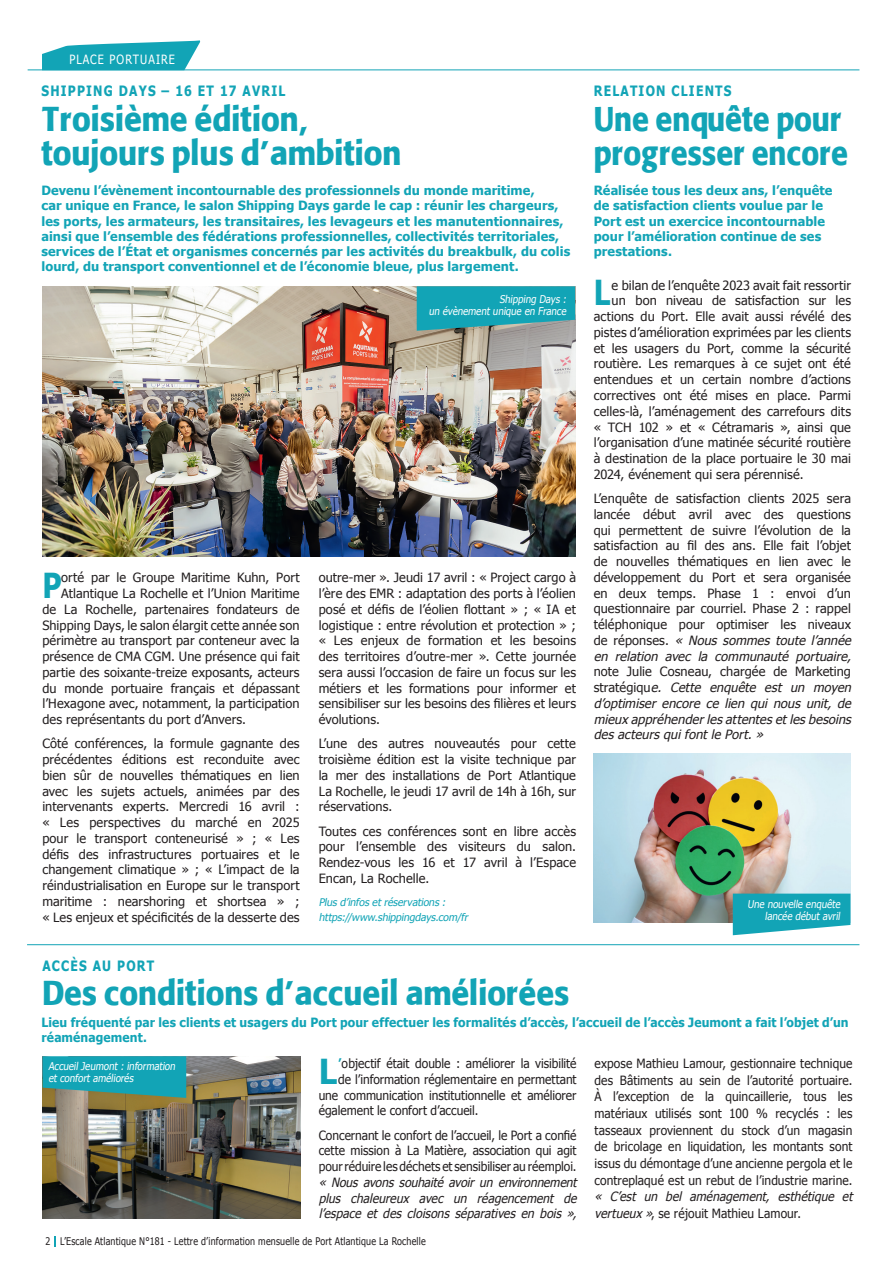
<style>
.page{position:relative;width:893px;height:1263px;background:#fff}
.page>*{position:absolute;margin:0;border:0;box-sizing:border-box;transform-origin:0 0}
.t1{font:600 36px/34.5px "Cartoon";letter-spacing:.02em;color:#12a4b6}
.t2{font:600 36px/34.5px "Cartoon";letter-spacing:.02em;color:#12a4b6;scale:.95 1}
.t3{font:700 34.35px "Tahoma";color:#12a4b6;scale:.85 1}
.t4{font:700 34.35px "Tahoma";color:#12a4b6;scale:.94 1}
.t5{font:700 14.25px "Tahoma";letter-spacing:.1em;color:#12a4b6;scale:.85 1}
.t6{font:12.75px/15.8px "Tahoma";letter-spacing:.005em;color:#231f20;text-align:justify}
.t7{font:12.75px/16.6px "Tahoma";letter-spacing:.005em;color:#231f20;scale:.94 1}
.t8{font:700 12.75px/15.3px "Tahoma";letter-spacing:.01em;color:#12a4b6}
.t9{font:700 12.75px/15.3px "Tahoma";letter-spacing:.01em;color:#12a4b6;scale:.95 1}
.t10{font:12.75px "Tahoma";letter-spacing:.1em;color:#fff;scale:.85 1}
.t11{font:10.65px/12px "Tahoma";color:#fff;text-align:right;scale:.9 1}
.t12{font:10.5px "Tahoma";letter-spacing:.02em;color:#231f20;scale:.85 1}
.t13{font:italic 10.5px/15.8px "Tahoma";color:#12a4b6}
.s1{font-style:italic}
.s2{font-weight:700;color:#12a4b6}
</style>
<div class="page">
<hr style="left:28px;top:70px;width:831px;height:1px;background:#12a4b6">
<svg style="left:42px;top:40px;width:158px;height:30px"></svg>
<img style="left:42px;top:286px;width:533px;height:270px">
<svg style="left:417px;top:286px;width:158px;height:45px;background:#25a2b1"></svg>
<img style="left:594px;top:754px;width:256px;height:169px">
<svg style="left:733px;top:894px;width:117px;height:41px;background:#2eaebe"></svg>
<img style="left:43px;top:1056px;width:258px;height:162px">
<svg style="left:43px;top:1056px;width:143px;height:42px;background:#239fa9"></svg>
<hr style="left:27px;top:944px;width:832px;height:1px;background:#12a4b6">
<p class="t10" style="left:69px;top:51px;width:126px">PLACE PORTUAIRE</p>
<p class="t5" style="left:41px;top:81px;width:289px">SHIPPING DAYS – 16 ET 17 AVRIL</p>
<p class="t1" style="left:41px;top:101px;width:361px">Troisième édition, toujours plus d’ambition</p>
<p class="t8" style="left:41px;top:182px;width:530px">Devenu l’évènement incontournable des professionnels du monde maritime,<br>car unique en France, le salon Shipping Days garde le cap : réunir les chargeurs, les ports, les armateurs, les transitaires, les levageurs et les manutentionnaires, ainsi que l’ensemble des fédérations professionnelles, collectivités territoriales, services de l’État et organismes concernés par les activités du breakbulk, du colis lourd, du transport conventionnel et de l’économie bleue, plus largement.</p>
<p class="t11" style="left:429px;top:293px;width:156px">Shipping Days :<br>un évènement unique en France</p>
<p class="t3" style="left:42px;top:561px;width:24px">P</p>
<p class="t6" style="left:61px;top:569px;width:240px">orté par le Groupe Maritime Kuhn, Port</p>
<p class="t6" style="left:61px;top:585px;width:240px">Atlantique La Rochelle et l’Union Maritime</p>
<p class="t6" style="left:42px;top:601px;width:259px">de La Rochelle, partenaires fondateurs de</p>
<p class="t6" style="left:42px;top:616px;width:259px">Shipping Days, le salon élargit cette année son</p>
<p class="t6" style="left:42px;top:632px;width:259px">périmètre au transport par conteneur avec la</p>
<p class="t6" style="left:42px;top:648px;width:259px">présence de CMA CGM. Une présence qui fait</p>
<p class="t6" style="left:42px;top:664px;width:259px">partie des soixante-treize exposants, acteurs</p>
<p class="t6" style="left:42px;top:679px;width:259px">du monde portuaire français et dépassant</p>
<p class="t6" style="left:42px;top:695px;width:259px">l’Hexagone avec, notamment, la participation</p>
<p class="t6" style="left:42px;top:711px;width:205px">des représentants du port d’Anvers.</p>
<p class="t6" style="left:42px;top:735px;width:259px">Côté conférences, la formule gagnante des précédentes éditions est reconduite avec bien sûr de nouvelles thématiques en lien avec les sujets actuels, animées par des intervenants experts. Mercredi 16 avril : « Les perspectives du marché en 2025 pour le transport conteneurisé » ; « Les défis des infrastructures portuaires et le changement climatique » ; « L’impact de la réindustrialisation en Europe sur le transport maritime : nearshoring et shortsea » ; « Les enjeux et spécificités de la desserte des</p>
<p class="t6" style="left:319px;top:569px;width:259px">outre-mer ». Jeudi 17 avril : « Project cargo à l’ère des EMR : adaptation des ports à l’éolien posé et défis de l’éolien flottant » ; « IA et logistique : entre révolution et protection » ; « Les enjeux de formation et les besoins des territoires d’outre-mer ». Cette journée sera aussi l’occasion de faire un focus sur les métiers et les formations pour informer et sensibiliser sur les besoins des filières et leurs évolutions.</p>
<p class="t6" style="left:319px;top:735px;width:259px">L’une des autres nouveautés pour cette troisième édition est la visite technique par la mer des installations de Port Atlantique La Rochelle, le jeudi 17 avril de 14h à 16h, sur réservations.</p>
<p class="t6" style="left:319px;top:822px;width:259px">Toutes ces conférences sont en libre accès pour l’ensemble des visiteurs du salon.<br>Rendez-vous les 16 et 17 avril à l’Espace Encan, La Rochelle.</p>
<p class="t13" style="left:319px;top:893px;width:153px">Plusd’infosetréservations: https://www.shippingdays.com/fr</p>
<p class="t5" style="left:42px;top:955px;width:133px">ACCÈS AU PORT</p>
<p class="t1" style="left:42px;top:976px;width:528px">Des conditions d’accueil améliorées</p>
<p class="t5" style="left:594px;top:81px;width:164px">RELATION CLIENTS</p>
<p class="t2" style="left:594px;top:101px;width:268px">Une enquête pour progresser encore</p>
<p class="t8" style="left:594px;top:182px;width:240px">Réalisée tous les deux ans, l’enquête de satisfaction clients voulue par le<br>Port est un exercice incontournable pour l’amélioration continue de ses prestations.</p>
<p class="t3" style="left:594px;top:269px;width:21px">L</p>
<p class="t6" style="left:612px;top:277px;width:241px">e bilan de l’enquête 2023 avait fait ressortir</p>
<p class="t6" style="left:612px;top:292px;width:241px">un bon niveau de satisfaction sur les</p>
<p class="t6" style="left:594px;top:308px;width:259px">actions du Port. Elle avait aussi révélé des</p>
<p class="t6" style="left:594px;top:324px;width:259px">pistes d’amélioration exprimées par les clients</p>
<p class="t6" style="left:594px;top:340px;width:259px">et les usagers du Port, comme la sécurité</p>
<p class="t6" style="left:594px;top:355px;width:259px">routière. Les remarques à ce sujet ont été</p>
<p class="t6" style="left:594px;top:371px;width:259px">entendues et un certain nombre d’actions</p>
<p class="t6" style="left:594px;top:387px;width:259px">correctives ont été mises en place. Parmi</p>
<p class="t6" style="left:594px;top:403px;width:259px">celles-là, l’aménagement des carrefours dits</p>
<p class="t6" style="left:594px;top:418px;width:259px">« TCH 102 » et « Cétramaris », ainsi que</p>
<p class="t6" style="left:594px;top:434px;width:259px">l’organisation d’une matinée sécurité routière</p>
<p class="t6" style="left:594px;top:450px;width:259px">à destination de la place portuaire le 30 mai</p>
<p class="t6" style="left:594px;top:466px;width:211px">2024, événement qui sera pérennisé.</p>
<p class="t6" style="left:594px;top:490px;width:262px;text-align:left">L’enquête de satisfaction clients 2025 sera lancée début avril avec des questions qui permettent de suivre l’évolution de la satisfaction au fil des ans. Elle fait l’objet de nouvelles thématiques en lien avec le développement du Port et sera organisée en deux temps. Phase 1 : envoi d’un questionnaire par courriel. Phase 2 : rappel téléphonique pour optimiser les niveaux d e r é p o n s e s . <span class="s1">« Nous sommes toute l’année en relation avec la communauté portuaire, </span>note Julie Cosneau, chargée de Marketing s t r a t é g i q u <span class="s1">e. Cette enquête est un moyen d’optimiser encore ce lien qui nous unit, de mieux appréhenderlesattentesetlesbesoins desacteursquifontle Port.»</span></p>
<p class="t11" style="left:748px;top:898px;width:106px">Une nouvelle enquête lancée début avril</p>
<p class="t9" style="left:41px;top:1014px;width:851px">Lieu fréquenté par les clients et usagers du Port pour effectuer les formalités d’accès, l’accueil de l’accès Jeumont a fait l’objet d’un réaménagement.</p>
<p class="t4" style="left:319px;top:1047px;width:21px">L</p>
<p class="t7" style="left:338px;top:1054px;width:255px"><span class="s2">’</span>objectif était double : améliorer la visibilité</p>
<p class="t7" style="left:595px;top:1054px;width:279px">expose Mathieu Lamour, gestionnaire technique des Bâtiments au sein de l’autorité portuaire.<br>À l’exception de la quincaillerie, tous les matériaux utilisés sont 100 % recyclés : les tasseaux proviennent du stock d’un magasin de bricolage en liquidation, les montants sont issus du démontage d’une ancienne pergola et le contreplaqué est un rebut de l’industrie marine. <span class="s1">« C’est un bel aménagement, esthétique et vertueux»</span>, se réjouit Mathieu Lamour.</p>
<p class="t11" style="left:48px;top:1060px;width:144px;text-align:left">Accueil Jeumont : information et confort améliorés</p>
<p class="t7" style="left:338px;top:1070px;width:255px">de l’information réglementaire en permettant</p>
<p class="t7" style="left:319px;top:1086px;width:276px">une communication institutionnelle et améliorer</p>
<p class="t7" style="left:319px;top:1102px;width:171px">également le confort d’accueil.</p>
<p class="t7" style="left:319px;top:1126px;width:279px;line-height:15.8px">Concernant le confort de l’accueil, le Port a confié cette mission à La Matière, association qui agit pour réduire les déchets et sensibiliser au réemploi. <span class="s1">« Nous avons souhaité avoir un environnement plus chaleureux avec un réagencement de l’espace et des cloisons séparatives en bois »,</span></p>
<p class="t12" style="left:45px;top:1234px;width:449px">2 L’Escale Atlantique N°181 - Lettre d’information mensuelle de Port Atlantique La Rochelle</p>
</div>
